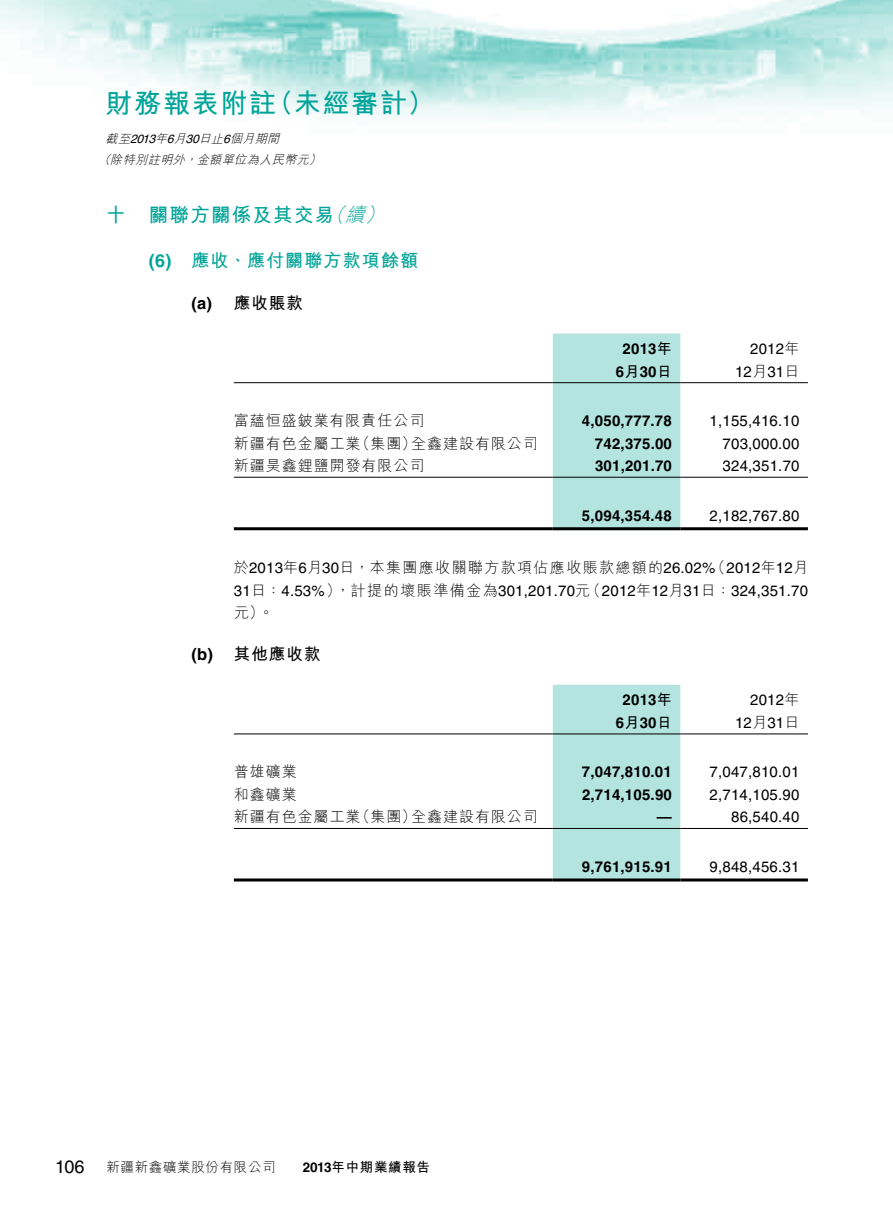
<style>
.page{position:relative;width:893px;height:1212px;background:#fff}
.page>*{position:absolute;margin:0;border:0;box-sizing:border-box;transform-origin:0 0}
.t1{font:700 27px "M Hei HK";letter-spacing:.065em;color:#00a498}
.t2{font:700 19.5px "M Hei HK";letter-spacing:.065em;color:#00a498}
.t3{font:700 18px "M Hei HK";letter-spacing:.065em;color:#00a498}
.t4{font:700 16.5px "M Hei HK";letter-spacing:.065em;color:#000}
.t5{font:15px/22.5px "Helvetica LT Std";letter-spacing:.015em;color:#000;text-align:right}
.t6{font:700 15px/22.5px "Helvetica LT Std";letter-spacing:.015em;color:#000;text-align:center}
.t7{font:300 15px "M Hei HK";letter-spacing:.065em;color:#000}
.t8{font:300 15px "M Hei HK";letter-spacing:.09em;color:#000}
.t9{font:300 13.5px "M Hei HK";letter-spacing:.05em;color:#000}
.t10{font:700 13.5px "M Hei HK";letter-spacing:.05em;color:#000}
.t11{font:italic 300 12px/21px "M Hei HK";color:#000}
.s1{font-family:"Helvetica LT Std";font-weight:400}
.s2{font-weight:300;font-style:italic}
.s3{font-family:"Helvetica LT Std"}
.s4{font-family:"M Hei HK"}
.s5{font-family:"M Hei HK";font-weight:300}
.s6{font-family:"Helvetica LT Std";font-weight:400;font-size:18px}
</style>
<div class="page">
<img style="left:0;top:0;width:893px;height:119px">
<div style="left:553px;top:333px;width:127px;height:194px;background:#b3e4e0"></div>
<hr style="left:234px;top:382px;width:319px;height:1px;background:#000">
<hr style="left:553px;top:382px;width:127px;height:1px;background:#000">
<hr style="left:680px;top:382px;width:128px;height:1px;background:#000">
<hr style="left:234px;top:477px;width:319px;height:1px;background:#000">
<hr style="left:553px;top:477px;width:127px;height:1px;background:#000">
<hr style="left:680px;top:477px;width:128px;height:1px;background:#000">
<hr style="left:234px;top:527px;width:319px;height:3px;background:#000">
<hr style="left:553px;top:527px;width:127px;height:3px;background:#000">
<hr style="left:680px;top:527px;width:128px;height:3px;background:#000">
<div style="left:553px;top:685px;width:127px;height:193px;background:#b3e4e0"></div>
<hr style="left:234px;top:733px;width:319px;height:1px;background:#000">
<hr style="left:553px;top:733px;width:127px;height:1px;background:#000">
<hr style="left:680px;top:733px;width:128px;height:1px;background:#000">
<hr style="left:234px;top:828px;width:319px;height:1px;background:#000">
<hr style="left:553px;top:828px;width:127px;height:1px;background:#000">
<hr style="left:680px;top:828px;width:128px;height:1px;background:#000">
<hr style="left:234px;top:878px;width:319px;height:3px;background:#000">
<hr style="left:553px;top:878px;width:127px;height:3px;background:#000">
<hr style="left:680px;top:878px;width:128px;height:3px;background:#000">
<h1 class="t1" style="left:106px;top:83px;width:330px">財務報表附註（未經審計）</h1>
<p class="t11" style="left:98px;top:127px;width:227px;text-indent:7px">截至<span class="s1">2013</span>年<span class="s1">6</span>月<span class="s1">30</span>日止<span class="s1">6</span>個月期間<br>（除特別註明外，金額單位為人民幣元）</p>
<h2 class="t2" style="left:106px;top:200px;width:285px">十 關聯方關係及其交易<span class="s2">（續）</span></h2>
<p class="t3" style="left:149px;top:247px;width:271px"><span class="s3">(6)</span> 應收、應付關聯方款項餘額</p>
<p class="t4" style="left:191px;top:291px;width:113px"><span class="s3">(a)</span> 應收賬款</p>
<p class="t6" style="left:616px;top:337px;width:57px">2013<span class="s4">年<br></span>6<span class="s4">月</span>30<span class="s4">日</span></p>
<p class="t5" style="left:735px;top:338px;width:66px">2012<span class="s5">年<br></span>12<span class="s5">月</span>31<span class="s5">日</span></p>
<p class="t7" style="left:234px;top:413px;width:192px">富蘊恒盛鈹業有限責任公司</p>
<p class="t6" style="left:582px;top:409px;width:91px">4,050,777.78</p>
<p class="t5" style="left:710px;top:410px;width:91px">1,155,416.10</p>
<p class="t7" style="left:234px;top:435px;width:305px">新疆有色金屬工業（集團）全鑫建設有限公司</p>
<p class="t6" style="left:595px;top:432px;width:78px">742,375.00</p>
<p class="t5" style="left:723px;top:432px;width:78px">703,000.00</p>
<p class="t7" style="left:234px;top:458px;width:192px">新疆昊鑫鋰鹽開發有限公司</p>
<p class="t6" style="left:595px;top:454px;width:78px">301,201.70</p>
<p class="t5" style="left:723px;top:455px;width:78px">324,351.70</p>
<p class="t6" style="left:582px;top:504px;width:91px">5,094,354.48</p>
<p class="t5" style="left:710px;top:504px;width:91px">2,182,767.80</p>
<p class="t8" style="left:234px;top:560px;width:576px">於<span class="s1">2013</span>年<span class="s1">6</span>月<span class="s1">30</span>日，本集團應收關聯方款項佔應收賬款總額的<span class="s1">26.02%</span>（<span class="s1">2012</span>年<span class="s1">12</span>月</p>
<p class="t5" style="left:234px;top:579px;width:576px">31<span class="s5">日：</span>4.53%<span class="s5">），計提的壞賬準備金為</span>301,201.70<span class="s5">元（</span>2012<span class="s5">年</span>12<span class="s5">月</span>31<span class="s5">日：</span>324,351.70</p>
<p class="t7" style="left:234px;top:605px;width:41px">元）。</p>
<p class="t4" style="left:191px;top:642px;width:131px"><span class="s3">(b)</span> 其他應收款</p>
<p class="t6" style="left:616px;top:689px;width:57px">2013<span class="s4">年<br></span>6<span class="s4">月</span>30<span class="s4">日</span></p>
<p class="t5" style="left:735px;top:689px;width:66px">2012<span class="s5">年<br></span>12<span class="s5">月</span>31<span class="s5">日</span></p>
<p class="t7" style="left:234px;top:764px;width:64px">普雄礦業</p>
<p class="t6" style="left:582px;top:761px;width:91px">7,047,810.01</p>
<p class="t5" style="left:710px;top:761px;width:91px">7,047,810.01</p>
<p class="t7" style="left:234px;top:787px;width:64px">和鑫礦業</p>
<p class="t6" style="left:582px;top:783px;width:91px">2,714,105.90</p>
<p class="t5" style="left:710px;top:783px;width:91px">2,714,105.90</p>
<p class="t7" style="left:234px;top:809px;width:305px">新疆有色金屬工業（集團）全鑫建設有限公司</p>
<p class="t6" style="left:657px;top:806px;width:16px">—</p>
<p class="t5" style="left:731px;top:806px;width:70px">86,540.40</p>
<p class="t6" style="left:582px;top:855px;width:91px">9,761,915.91</p>
<p class="t5" style="left:710px;top:855px;width:91px">9,848,456.31</p>
<p class="t9" style="left:55px;top:1160px;width:222px"><span class="s6">106</span> 新疆新鑫礦業股份有限公司</p>
<p class="t10" style="left:303px;top:1157px;width:129px"><span class="s3">2013</span>年中期業績報告</p>
</div>
